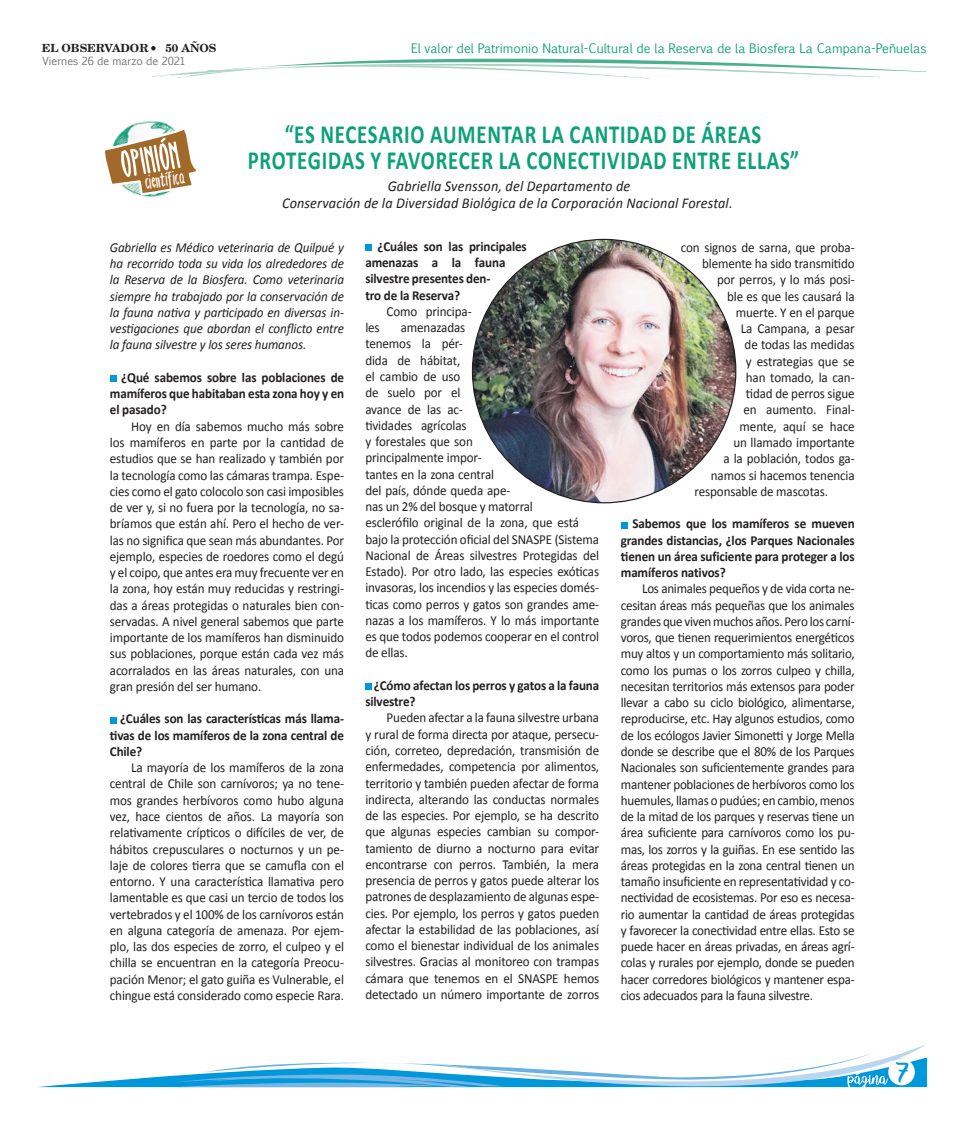
<style>
.page{position:relative;width:959px;height:1124px;background:#fff}
.page>*{position:absolute;margin:0;border:0;box-sizing:border-box;transform-origin:0 0}
.t1{font:40.5px "zai Thin Handwritten Lettering";color:#fff;scale:1.1 1}
.t2{font:700 26.25px/26.2px "Calibri";letter-spacing:.04em;color:#0ca17b;text-align:center;scale:.79 1}
.t3{font:21.12px "zai Thin Handwritten Lettering";color:#fff}
.t4{font:18.75px "Amarillo";color:#0097db}
.t5{font:italic 15px/17.5px "Calibri";letter-spacing:.01em;color:#231f20;text-align:center;scale:.95 1}
.t6{font:13.75px/16.2px "Calibri";letter-spacing:-.01em;color:#231f20;text-align:justify;scale:.95 1}
.t7{font:700 13.75px/16.2px "Calibri";letter-spacing:-.01em;color:#231f20;text-align:justify;scale:.95 1}
.t8{font:italic 13.75px/16.2px "Calibri";letter-spacing:-.01em;color:#231f20;text-align:justify;scale:.95 1}
.t9{font:12.5px "Euphemia CAS";color:#0ca17b}
.t10{font:700 11.25px "New Brunswick";color:#231f20}
.t11{font:10.62px "Euphemia CAS";color:#6c6d70}
</style>
<div class="page">
<svg style="left:152px;top:59px;width:774px;height:20px"></svg>
<svg style="left:151px;top:46px;width:4px;height:4px"></svg>
<img style="left:132px;top:121px;width:37px;height:76px">
<svg style="left:105px;top:125px;width:91px;height:69px"></svg>
<div style="left:365px;top:244px;width:7px;height:7px;background:#0097db"></div>
<div style="left:365px;top:683px;width:7px;height:6px;background:#0097db"></div>
<div style="left:620px;top:522px;width:7px;height:6px;background:#0097db"></div>
<svg style="left:38px;top:1044px;width:889px;height:44px"></svg>
<div style="left:110px;top:375px;width:6px;height:7px;background:#0097db"></div>
<svg style="left:110px;top:717px;width:6px;height:6px"></svg>
<img style="left:472px;top:239px;width:263px;height:263px;border-radius:132px">
<p class="t10" style="left:42px;top:41px;width:108px">EL OBSERVADOR</p>
<p class="t10" style="left:165px;top:41px;width:52px">50 AÑOS</p>
<p class="t9" style="left:411px;top:40px;width:517px">El valor del Patrimonio Natural-Cultural de la Reserva de la Biosfera La Campana-Peñuelas</p>
<p class="t11" style="left:43px;top:54px;width:145px">Viernes 26 de marzo de 2021</p>
<h1 class="t1" style="left:118px;top:144px;width:55px;rotate:-10deg">OPINIÓN</h1>
<h3 class="t3" style="left:144px;top:171px;width:41px;rotate:-8deg">científica</h3>
<h2 class="t2" style="left:248px;top:121px;width:699px">“ES NECESARIO AUMENTAR LA CANTIDAD DE ÁREAS<br>PROTEGIDAS Y FAVORECER LA CONECTIVIDAD ENTRE ELLAS”</h2>
<p class="t5" style="left:282px;top:176px;width:475px">Gabriella Svensson, del Departamento de<br>Conservación de la Diversidad Biológica de la Corporación Nacional Forestal.</p>
<p class="t8" style="left:110px;top:238px;width:248px">Gabriella es Médico veterinaria de Quilpué y ha recorrido toda su vida los alrededores de la Reserva de la Biosfera. Como veterinaria siempre ha trabajado por la conservación de la fauna nativa y participado en diversas in&shy;vestigaciones que abordan el conflicto entre la fauna silvestre y los seres humanos.</p>
<p class="t7" style="left:110px;top:369px;width:248px;text-indent:11px">¿Qué sabemos sobre las poblaciones de mamíferos que habitaban esta zona hoy y en el pasado?</p>
<p class="t6" style="left:110px;top:418px;width:248px;text-indent:21px">Hoy en día sabemos mucho más sobre los mamíferos en parte por la cantidad de estudios que se han realizado y también por la tecnología como las cámaras trampa. Espe&shy;cies como el gato colocolo son casi imposibles de ver y, si no fuera por la tecnología, no sa&shy;bríamos que están ahí. Pero el hecho de ver&shy;las no significa que sean más abundantes. Por ejemplo, especies de roedores como el degú y el coipo, que antes era muy frecuente ver en la zona, hoy están muy reducidas y restringi&shy;das a áreas protegidas o naturales bien con&shy;servadas. A nivel general sabemos que parte importante de los mamíferos han disminuido sus poblaciones, porque están cada vez más acorralados en las áreas naturales, con una gran presión del ser humano.</p>
<p class="t7" style="left:110px;top:710px;width:248px;text-indent:10px">¿Cuáles son las características más llama&shy;tivas de los mamíferos de la zona central de Chile?</p>
<p class="t6" style="left:110px;top:759px;width:248px;text-indent:21px">La mayoría de los mamíferos de la zona central de Chile son carnívoros; ya no tene&shy;mos grandes herbívoros como hubo alguna vez, hace cientos de años. La mayoría son relativamente crípticos o difíciles de ver, de hábitos crepusculares o nocturnos y un pe&shy;laje de colores tierra que se camufla con el entorno. Y una característica llamativa pero lamentable es que casi un tercio de todos los vertebrados y el 100% de los carnívoros están en alguna categoría de amenaza. Por ejem&shy;plo, las dos especies de zorro, el culpeo y el chilla se encuentran en la categoría Preocu&shy;pación Menor; el gato guiña es Vulnerable, el chingue está considerado como especie Rara.</p>
<p class="t7" style="left:365px;top:238px;width:171px;text-align:left;text-indent:12px">¿Cuáles son las principales amenazas a la fauna silvestre presentes den-<br>tro de la Reserva?</p>
<p class="t6" style="left:386px;top:303px;width:91px">Como principa-</p>
<p class="t6" style="left:365px;top:319px;width:17px">les</p>
<p class="t6" style="left:365px;top:319px;width:248px;text-align:left;text-indent:35px">amenazadas<br>tenemos la pér-<br>dida de hábitat,<br>el cambio de uso<br>de suelo por el<br>avance de las ac-<br>tividades agrícolas<br>y forestales que son<br>principalmente impor-<br>tantes en la zona central<br>del país, dónde queda ape-<br>nas un 2% del bosque y matorral<br>esclerófilo original de la zona, que está bajo la protección oficial del SNASPE (Sistema<br>Nacional de Áreas silvestres Protegidas del<br>Estado). Por otro lado, las especies exóticas invasoras, los incendios y las especies domés&shy;ticas como perros y gatos son grandes ame&shy;nazas a los mamíferos. Y lo más importante es que todos podemos cooperar en el control de ellas.</p>
<p class="t7" style="left:365px;top:677px;width:248px;text-indent:8px">¿Cómo afectan los perros y gatos a la fauna silvestre?</p>
<p class="t6" style="left:365px;top:709px;width:248px;text-indent:21px">Pueden afectar a la fauna silvestre urbana y rural de forma directa por ataque, persecu&shy;ción, correteo, depredación, transmisión de enfermedades, competencia por alimentos, territorio y también pueden afectar de forma indirecta, alterando las conductas normales de las especies. Por ejemplo, se ha descrito que algunas especies cambian su compor&shy;tamiento de diurno a nocturno para evitar encontrarse con perros. También, la mera presencia de perros y gatos puede alterar los patrones de desplazamiento de algunas espe&shy;cies. Por ejemplo, los perros y gatos pueden afectar la estabilidad de las poblaciones, así como el bienestar individual de los animales silvestres. Gracias al monitoreo con trampas cámara que tenemos en el SNASPE hemos detectado un número importante de zorros</p>
<p class="t6" style="left:680px;top:239px;width:184px">con signos de sarna, que proba-</p>
<p class="t6" style="left:702px;top:255px;width:162px">blemente ha sido transmitido</p>
<p class="t6" style="left:717px;top:272px;width:146px">por perros, y lo más posi-</p>
<p class="t6" style="left:727px;top:288px;width:136px">ble es que les causará la</p>
<p class="t6" style="left:735px;top:304px;width:126px">muerte. Y en el parque</p>
<p class="t6" style="left:740px;top:320px;width:121px">La Campana, a pesar</p>
<p class="t6" style="left:744px;top:337px;width:117px">de todas las medidas</p>
<p class="t6" style="left:746px;top:353px;width:116px">y estrategias que se</p>
<p class="t6" style="left:746px;top:369px;width:116px">han tomado, la can-</p>
<p class="t6" style="left:746px;top:385px;width:116px">tidad de perros sigue</p>
<p class="t6" style="left:743px;top:402px;width:119px">en aumento. Final-</p>
<p class="t6" style="left:739px;top:418px;width:123px">mente, aquí se hace</p>
<p class="t6" style="left:733px;top:434px;width:129px">un llamado importante</p>
<p class="t6" style="left:723px;top:450px;width:140px">a la población, todos ga-</p>
<p class="t6" style="left:710px;top:467px;width:153px">namos si hacemos tenencia</p>
<p class="t6" style="left:694px;top:483px;width:142px">responsable de mascotas.</p>
<p class="t7" style="left:620px;top:515px;width:248px;text-indent:12px">Sabemos que los mamíferos se mueven grandes distancias, ¿los Parques Nacionales tienen un área suficiente para proteger a los mamíferos nativos?</p>
<p class="t6" style="left:620px;top:580px;width:248px;text-indent:21px">Los animales pequeños y de vida corta ne&shy;cesitan áreas más pequeñas que los animales grandes que viven muchos años. Pero los carní&shy;voros, que tienen requerimientos energéticos muy altos y un comportamiento más solitario, como los pumas o los zorros culpeo y chilla, necesitan territorios más extensos para poder llevar a cabo su ciclo biológico, alimentarse, reproducirse, etc. Hay algunos estudios, como de los ecólogos Javier Simonetti y Jorge Mella donde se describe que el 80% de los Parques Nacionales son suficientemente grandes para mantener poblaciones de herbívoros como los huemules, llamas o pudúes; en cambio, menos de la mitad de los parques y reservas tiene un área suficiente para carnívoros como los pu&shy;mas, los zorros y la guiñas. En ese sentido las áreas protegidas en la zona central tienen un tamaño insuficiente en representatividad y co&shy;nectividad de ecosistemas. Por eso es necesa&shy;rio aumentar la cantidad de áreas protegidas y favorecer la conectividad entre ellas. Esto se puede hacer en áreas privadas, en áreas agrí&shy;colas y rurales por ejemplo, donde se pueden hacer corredores biológicos y mantener espa&shy;cios adecuados para la fauna silvestre.</p>
<h3 class="t4" style="left:895px;top:1065px;width:14px">7</h3>
</div>
